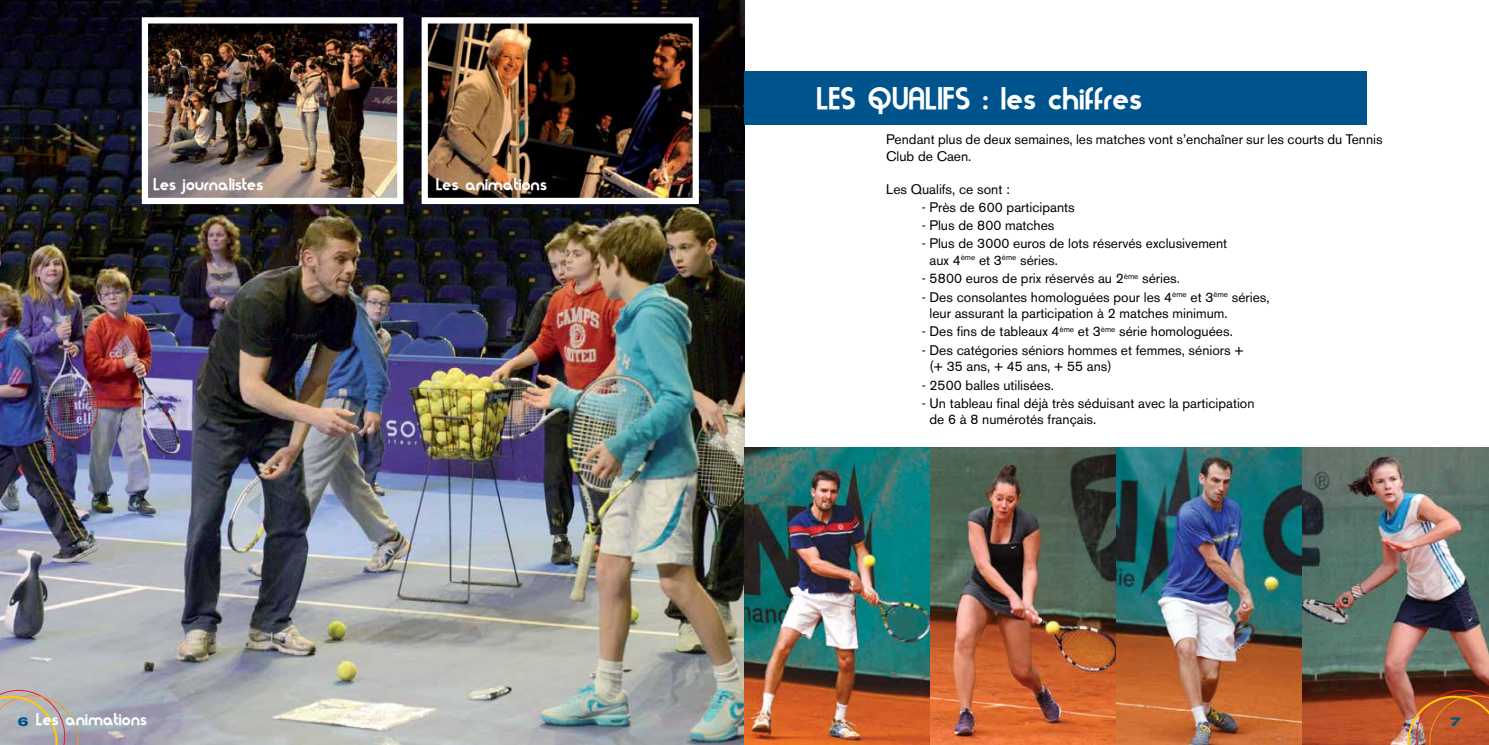
<style>
.page{position:relative;width:1489px;height:745px;background:#fff}
.page>*{position:absolute;margin:0;border:0;box-sizing:border-box;transform-origin:0 0}
.t1{font:27.5px "Moderna";color:#fff}
.t2{font:15px "Moderna";color:#fff}
.t3{font:13.75px/16.5px "Akzidenz Grotesk BE";color:#000}
.t4{font:700 expanded 12.5px "Akzidenz Grotesk BE";color:#00548e}
</style>
<div class="page">
<img style="left:0;top:0;width:744px;height:744px">
<svg style="left:0;top:689px;width:78px;height:55px;background:#b3aeab"></svg>
<img style="left:744px;top:447px;width:744px;height:297px">
<img style="left:149px;top:24px;width:247px;height:173px">
<div style="left:142px;top:17px;width:261px;height:187px;border:6px solid #fff"></div>
<img style="left:428px;top:24px;width:264px;height:173px">
<div style="left:421px;top:17px;width:278px;height:187px;border:6px solid #fff"></div>
<div style="left:744px;top:72px;width:622px;height:53px;background:#00548e"></div>
<img style="left:1407px;top:689px;width:81px;height:55px">
<p class="t2" style="left:153px;top:175px;width:111px">Les journalistes</p>
<p class="t2" style="left:435px;top:175px;width:113px">Les animations</p>
<p class="t4" style="left:18px;top:713px;width:12px">6</p>
<p class="t2" style="left:35px;top:708px;width:113px">Les animations</p>
<h1 class="t1" style="left:815px;top:81px;width:327px">LES QUALIFS : les chiffres</h1>
<p class="t3" style="left:886px;top:131px;width:498px">Pendant plus de deux semaines, les matches vont s’enchaîner sur les courts du Tennis<br>Club de Caen.</p>
<p class="t3" style="left:886px;top:180px;width:125px">Les Qualifs, ce sont :</p>
<p class="t3" style="left:921px;top:199px;width:154px">- Près de 600 participants</p>
<p class="t3" style="left:921px;top:217px;width:134px">- Plus de 800 matches</p>
<p class="t3" style="left:929px;top:235px;width:299px;text-indent:-8px">- Plus de 3000 euros de lots réservés exclusivement aux 4<sup>ème</sup> et 3<sup>ème</sup> séries.</p>
<p class="t3" style="left:921px;top:270px;width:260px">- 5800 euros de prix réservés au 2<sup>ème</sup> séries.</p>
<p class="t3" style="left:929px;top:288px;width:341px;text-indent:-8px">- Des consolantes homologuées pour les 4<sup>ème</sup> et 3<sup>ème</sup> séries, leur assurant la participation à 2 matches minimum.</p>
<p class="t3" style="left:921px;top:323px;width:312px">- Des fins de tableaux 4<sup>ème</sup> et 3<sup>ème</sup> série homologuées.</p>
<p class="t3" style="left:929px;top:341px;width:316px;text-indent:-8px">- Des catégories séniors hommes et femmes, séniors + (+ 35 ans, + 45 ans, + 55 ans)</p>
<p class="t3" style="left:921px;top:376px;width:134px">- 2500 balles utilisées.</p>
<p class="t3" style="left:929px;top:394px;width:326px;text-indent:-8px">- Un tableau final déjà très séduisant avec la participation de 6 à 8 numérotés français.</p>
<p class="t4" style="left:1449px;top:713px;width:12px">7</p>
</div>
